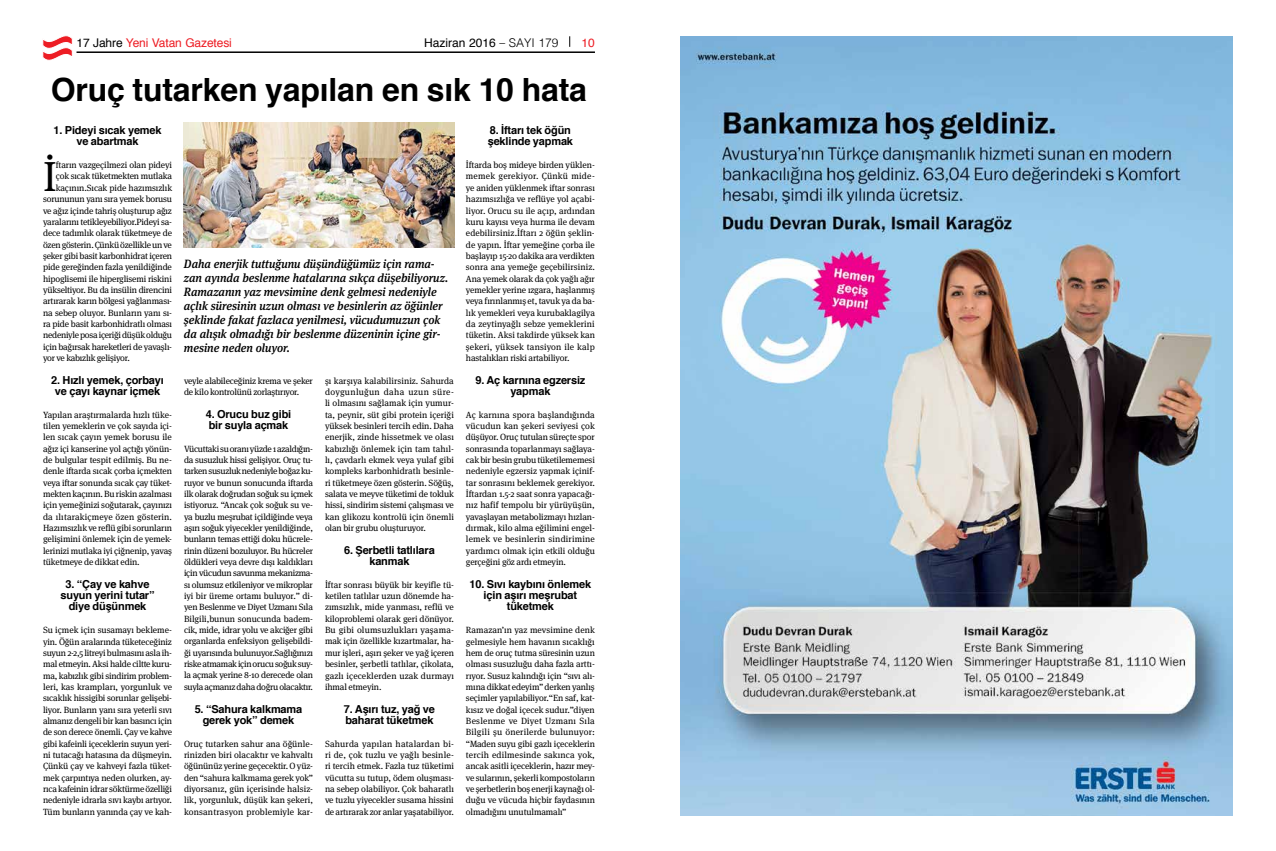
<style>
.page{position:relative;width:1276px;height:851px;background:#fff}
.page>*{position:absolute;margin:0;border:0;box-sizing:border-box;transform-origin:0 0}
.t1{font:41.9px "Meta Serif Pro";color:#000}
.t2{font:700 32px "Helvetica";letter-spacing:-.005em;color:#000}
.t3{font:italic 500 12px/14px "Meta Serif Pro";color:#000;scale:.95 1}
.t4{font:12px "Helvetica";letter-spacing:-.01em;color:#ed1d24}
.t5{font:12px "Helvetica";color:#000}
.t6{font:700 11px/11.3px "Helvetica";letter-spacing:-.015em;color:#000;text-align:center}
.t7{font:9px/11.3px "Meta Serif Pro";letter-spacing:-.02em;color:#000;text-align:justify}
.s1{color:#000}
.s2{font-family:"Meta Serif Pro";font-style:italic}
.s3{font-weight:300}
</style>
<div class="page">
<hr style="left:77px;top:51px;width:518px;height:2px;background:#000">
<svg style="left:42px;top:35px;width:31px;height:26px"></svg>
<img style="left:184px;top:123px;width:270px;height:124px">
<img style="left:680px;top:37px;width:552px;height:778px">
<h3 class="t4" style="left:77px;top:33px;width:157px"><span class="s1">17 Jahre</span> Yeni Vatan Gazetesi</h3>
<h3 class="t5" style="left:424px;top:33px;width:136px">Haziran 2016 <span class="s2">–</span> <span class="s3">SAYI 179</span></h3>
<h3 class="t4" style="left:581px;top:33px;width:15px">10</h3>
<h2 class="t2" style="left:51px;top:64px;width:538px">Oruç tutarken yapılan en sık 10 hata</h2>
<p class="t6" style="left:53px;top:125px;width:110px">1. Pideyi sıcak yemek ve abartmak</p>
<h1 class="t1" style="left:43px;top:146px;width:15px">İ</h1>
<p class="t7" style="left:56px;top:159px;width:118px">ftarın vazgeçilmezi olan pideyi</p>
<p class="t7" style="left:56px;top:170px;width:118px">çok sıcak tüketmekten mutlaka</p>
<p class="t7" style="left:56px;top:181px;width:118px">kaçının.Sıcak pide hazımsızlık</p>
<p class="t7" style="left:43px;top:193px;width:130px">sorununun yanı sıra yemek borusu</p>
<p class="t7" style="left:43px;top:204px;width:130px">ve ağız içinde tahriş oluşturup ağız</p>
<p class="t7" style="left:43px;top:215px;width:130px">yaralarını tetikleyebiliyor.Pideyi sa-</p>
<p class="t7" style="left:43px;top:227px;width:130px">dece tadımlık olarak tüketmeye de</p>
<p class="t7" style="left:43px;top:238px;width:130px">özen gösterin. Çünkü özellikle un ve</p>
<p class="t7" style="left:43px;top:249px;width:130px">şeker gibi basit karbonhidrat içeren</p>
<p class="t7" style="left:43px;top:261px;width:130px">pide gereğinden fazla yenildiğinde</p>
<p class="t7" style="left:43px;top:272px;width:130px">hipoglisemi ile hiperglisemi riskini</p>
<p class="t7" style="left:43px;top:283px;width:130px">yükseltiyor. Bu da insülin direncini</p>
<p class="t7" style="left:43px;top:295px;width:130px">artırarak karın bölgesi yağlanması-</p>
<p class="t7" style="left:43px;top:306px;width:130px">na sebep oluyor. Bunların yanı sı-</p>
<p class="t7" style="left:43px;top:317px;width:130px">ra pide basit karbonhidratlı olması</p>
<p class="t7" style="left:43px;top:329px;width:130px">nedeniyle posa içeriği düşük olduğu</p>
<p class="t7" style="left:43px;top:340px;width:130px">için bağırsak hareketleri de yavaşlı-</p>
<p class="t7" style="left:43px;top:351px;width:88px">yor ve kabızlık gelişiyor.</p>
<p class="t6" style="left:51px;top:374px;width:114px">2. Hızlı yemek, çorbayı ve çayı kaynar içmek</p>
<p class="t7" style="left:43px;top:408px;width:130px">Yapılan araştırmalarda hızlı tüke&shy;tilen yemeklerin ve çok sayıda içi&shy;len sıcak çayın yemek borusu ile ağız içi kanserine yol açtığı yönün&shy;de bulgular tespit edilmiş. Bu ne&shy;denle iftarda sıcak çorba içmekten veya iftar sonunda sıcak çay tüket&shy;mekten kaçının. Bu riskin azalması için yemeğinizi soğutarak, çayınızı da ılıtarakiçmeye özen gösterin.<br>Hazımsızlık ve reflü gibi sorunların gelişimini önlemek için de yemek&shy;lerinizi mutlaka iyi çiğnenip, yavaş tüketmeye de dikkat edin.</p>
<p class="t6" style="left:60px;top:578px;width:96px">3. “Çay ve kahve suyun yerini tutar” diye düşünmek</p>
<p class="t7" style="left:43px;top:623px;width:130px">Su içmek için susamayı bekleme&shy;yin. Öğün aralarında tüketeceğiniz suyun 2-2,5 litreyi bulmasını asla ih&shy;mal etmeyin. Aksi halde ciltte kuru&shy;ma, kabızlık gibi sindirim problem&shy;leri, kas krampları, yorgunluk ve sıcaklık hissigibi sorunlar gelişebi&shy;liyor. Bunların yanı sıra yeterli sıvı almanız dengeli bir kan basıncı için de son derece önemli. Çay ve kahve gibi kafeinli içeceklerin suyun yeri&shy;ni tutacağı hatasına da düşmeyin.<br>Çünkü çay ve kahveyi fazla tüket&shy;mek çarpıntıya neden olurken, ay&shy;rıca kafeinin idrar söktürme özelliği nedeniyle idrarla sıvı kaybı artıyor.<br>Tüm bunların yanında çay ve kah-</p>
<p class="t3" style="left:184px;top:256px;width:280px">Daha enerjik tuttuğunu düşündüğümüz için rama&shy;zan ayında beslenme hatalarına sıkça düşebiliyoruz.<br>Ramazanın yaz mevsimine denk gelmesi nedeniyle açlık süresinin uzun olması ve besinlerin az öğünler şeklinde fakat fazlaca yenilmesi, vücudumuzun çok da alışık olmadığı bir beslenme düzeninin içine gir&shy;mesine neden oluyor.</p>
<p class="t7" style="left:184px;top:374px;width:130px">veyle alabileceğiniz krema ve şeker de kilo kontrolünü zorlaştırıyor.</p>
<p class="t6" style="left:206px;top:408px;width:87px;text-align:left">4. Orucu buz gibi bir suyla açmak</p>
<p class="t7" style="left:184px;top:442px;width:130px">Vücuttaki su oranı yüzde 1 azaldığın&shy;da susuzluk hissi gelişiyor. Oruç tu&shy;tarken susuzluk nedeniyle boğaz ku&shy;ruyor ve bunun sonucunda iftarda ilk olarak doğrudan soğuk su içmek istiyoruz. “Ancak çok soğuk su ve&shy;ya buzlu meşrubat içildiğinde veya aşırı soğuk yiyecekler yenildiğinde, bunların temas ettiği doku hücrele&shy;rinin düzeni bozuluyor. Bu hücreler öldükleri veya devre dışı kaldıkları için vücudun savunma mekanizma&shy;sı olumsuz etkileniyor ve mikroplar iyi bir üreme ortamı buluyor.” di&shy;yen Beslenme ve Diyet Uzmanı Sıla Bilgili,bunun sonucunda badem&shy;cik, mide, idrar yolu ve akciğer gibi organlarda enfeksiyon gelişebildi&shy;ği uyarısında bulunuyor.Sağlığınızı riske atmamak için orucu soğuk suy&shy;la açmak yerine 8-10 derecede olan suyla açmanız daha doğru olacaktır.</p>
<p class="t6" style="left:195px;top:703px;width:109px">5. “Sahura kalkmama gerek yok” demek</p>
<p class="t7" style="left:184px;top:737px;width:130px">Oruç tutarken sahur ana öğünle&shy;rinizden biri olacaktır ve kahvaltı öğününüz yerine geçecektir. O yüz&shy;den “sahura kalkmama gerek yok” diyorsanız, gün içerisinde halsiz&shy;lik, yorgunluk, düşük kan şekeri, konsantrasyon problemiyle kar-</p>
<p class="t7" style="left:325px;top:374px;width:130px">şı karşıya kalabilirsiniz. Sahurda doygunluğun daha uzun süre&shy;li olmasını sağlamak için yumur&shy;ta, peynir, süt gibi protein içeriği yüksek besinleri tercih edin. Daha enerjik, zinde hissetmek ve olası kabızlığı önlemek için tam tahıl&shy;lı, çavdarlı ekmek veya yulaf gibi kompleks karbonhidratlı besinle&shy;ri tüketmeye özen gösterin. Söğüş, salata ve meyve tüketimi de tokluk hissi, sindirim sistemi çalışması ve kan glikozu kontrolü için önemli olan bir grubu oluşturuyor.</p>
<p class="t6" style="left:344px;top:544px;width:92px">6. Şerbetli tatlılara kanmak</p>
<p class="t7" style="left:325px;top:578px;width:130px">İftar sonrası büyük bir keyifle tü&shy;ketilen tatlılar uzun dönemde ha&shy;zımsızlık, mide yanması, reflü ve kiloproblemi olarak geri dönüyor.<br>Bu gibi olumsuzlukları yaşama&shy;mak için özellikle kızartmalar, ha&shy;mur işleri, aşırı şeker ve yağ içeren besinler, şerbetli tatlılar, çikolata, gazlı içeceklerden uzak durmayı ihmal etmeyin.</p>
<p class="t6" style="left:344px;top:703px;width:93px;text-align:left">7. Aşırı tuz, yağ ve baharat tüketmek</p>
<p class="t7" style="left:325px;top:737px;width:131px">Sahurda yapılan hatalardan bi&shy;ri de, çok tuzlu ve yağlı besinle&shy;ri tercih etmek. Fazla tuz tüketimi vücutta su tutup, ödem oluşması&shy;na sebep olabiliyor. Çok baharatlı ve tuzlu yiyecekler susama hissini de artırarak zor anlar yaşatabiliyor.</p>
<p class="t6" style="left:488px;top:125px;width:87px;text-align:left">8. İftarı tek öğün şeklinde yapmak</p>
<p class="t7" style="left:466px;top:159px;width:130px">İftarda boş mideye birden yüklen&shy;memek gerekiyor. Çünkü mide&shy;ye aniden yüklenmek iftar sonrası hazımsızlığa ve reflüye yol açabi&shy;liyor. Orucu su ile açıp, ardından kuru kayısı veya hurma ile devam edebilirsiniz.İftarı 2 öğün şeklin&shy;de yapın. İftar yemeğine çorba ile başlayıp 15-20 dakika ara verdikten sonra ana yemeğe geçebilirsiniz.<br>Ana yemek olarak da çok yağlı ağır yemekler yerine ızgara, haşlanmış veya fırınlanmış et, tavuk ya da ba&shy;lık yemekleri veya kurubaklagilya da zeytinyağlı sebze yemeklerini tüketin. Aksi takdirde yüksek kan şekeri, yüksek tansiyon ile kalp hastalıkları riski artabiliyor.</p>
<p class="t6" style="left:475px;top:374px;width:112px">9. Aç karnına egzersiz yapmak</p>
<p class="t7" style="left:466px;top:408px;width:130px">Aç karnına spora başlandığında vücudun kan şekeri seviyesi çok düşüyor. Oruç tutulan süreçte spor sonrasında toparlanmayı sağlaya&shy;cak bir besin grubu tüketilememesi nedeniyle egzersiz yapmak içinif&shy;tar sonrasını beklemek gerekiyor.<br>İftardan 1.5-2 saat sonra yapacağı&shy;nız hafif tempolu bir yürüyüşün, yavaşlayan metabolizmayı hızlan&shy;dırmak, kilo alma eğilimini engel&shy;lemek ve besinlerin sindirimine yardımcı olmak için etkili olduğu gerçeğini göz ardı etmeyin.</p>
<p class="t6" style="left:469px;top:578px;width:123px">10. Sıvı kaybını önlemek için aşırı meşrubat tüketmek</p>
<p class="t7" style="left:466px;top:623px;width:130px">Ramazan’ın yaz mevsimine denk gelmesiyle hem havanın sıcaklığı hem de oruç tutma süresinin uzun olması susuzluğu daha fazla arttı&shy;rıyor. Susuz kalındığı için “sıvı alı&shy;mına dikkat edeyim” derken yanlış seçimler yapılabiliyor.“En saf, kat&shy;kısız ve doğal içecek sudur.”diyen Beslenme ve Diyet Uzmanı Sıla Bilgili şu önerilerde bulunuyor: “Maden suyu gibi gazlı içeceklerin tercih edilmesinde sakınca yok, ancak asitli içeceklerin, hazır mey&shy;ve sularının, şekerli kompostoların ve şerbetlerin boş enerji kaynağı ol&shy;duğu ve vücuda hiçbir faydasının olmadığını unutulmamalı”</p>
</div>
